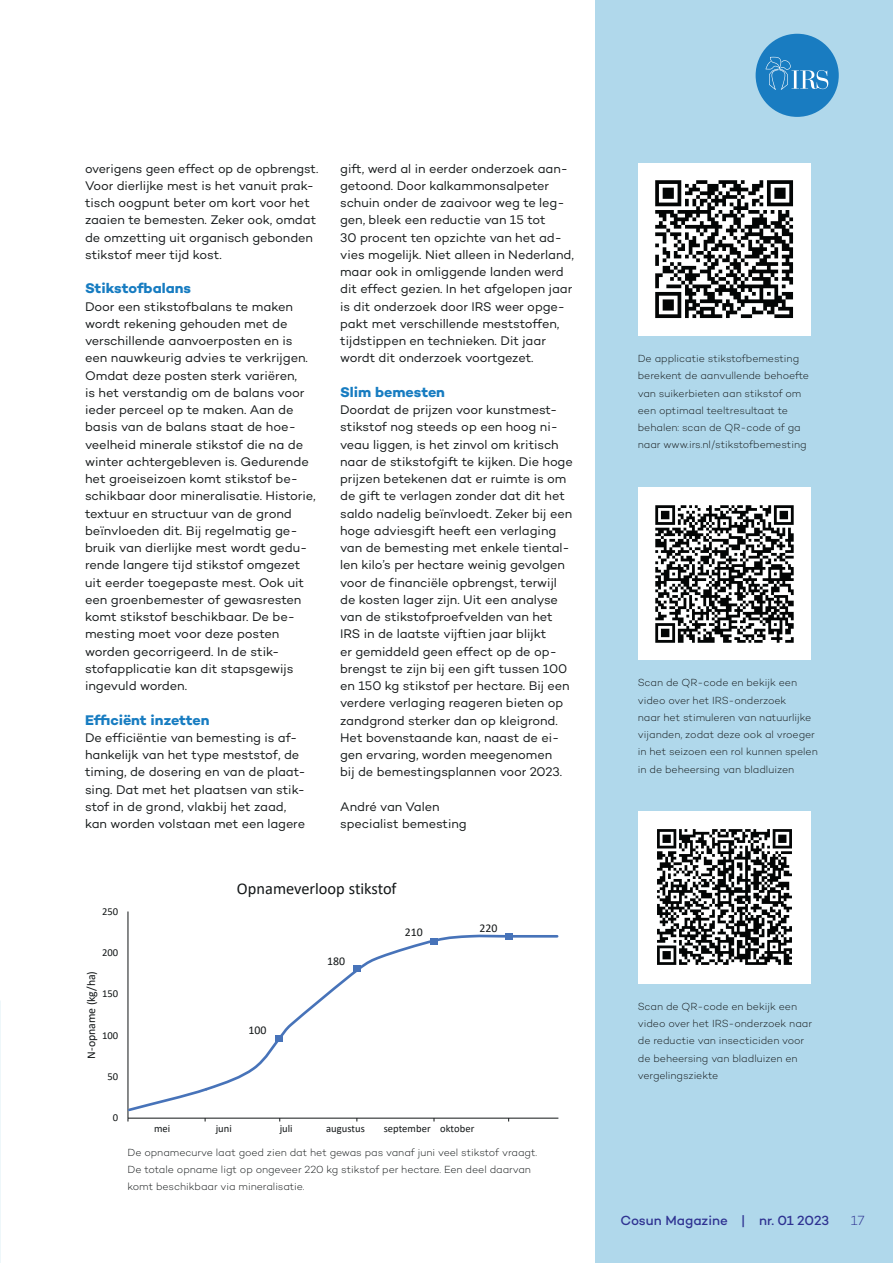
<style>
.page{position:relative;width:893px;height:1263px;background:#fff}
.page>*{position:absolute;margin:0;border:0;box-sizing:border-box;transform-origin:0 0}
.t1{font:16.35px "Calibri";letter-spacing:-.005em;color:#121617}
.t2{font:700 14.25px "Campton";letter-spacing:-.005em;color:#177cc1}
.t3{font:500 13.5px "Campton";color:#2f3392}
.t4{font:300 13.5px "Campton";color:#2f3392}
.t5{font:12.75px/17.2px "Campton";letter-spacing:-.005em;color:#121617}
.t6{font:11.85px "Calibri";color:#121617}
.t7{font:10.65px "Calibri";color:#121617}
.t8{font:300 10.5px/17.2px "Campton";letter-spacing:-.005em;color:#121617}
</style>
<div class="page">
<div style="left:595px;top:0;width:298px;height:1263px;background:#b0d8eb"></div>
<div style="left:756px;top:34px;width:83px;height:83px;background:#197cc1;border-radius:50%"></div>
<svg style="left:765px;top:57px;width:63px;height:33px"></svg>
<div style="left:638px;top:163px;width:173px;height:173px;background:#fff"></div>
<img style="left:655px;top:180px;width:139px;height:139px">
<hr style="left:128px;top:911px;width:1px;height:207px;background:#121617">
<hr style="left:128px;top:1118px;width:430px;height:1px;background:#121617">
<svg style="left:128px;top:1086px;width:82px;height:35px"></svg>
<svg style="left:203px;top:933px;width:356px;height:159px"></svg>
<div style="left:275px;top:1035px;width:7px;height:6px;background:#4773b9"></div>
<div style="left:353px;top:966px;width:7px;height:6px;background:#4773b9"></div>
<div style="left:431px;top:938px;width:7px;height:6px;background:#4773b9"></div>
<div style="left:505px;top:933px;width:7px;height:6px;background:#4773b9"></div>
<div style="left:638px;top:487px;width:173px;height:173px;background:#fff"></div>
<img style="left:655px;top:505px;width:139px;height:138px">
<div style="left:638px;top:811px;width:173px;height:172px;background:#fff"></div>
<img style="left:657px;top:829px;width:135px;height:136px">
<p class="t5" style="left:85px;top:159px;width:235px">overigens geen effect op de opbrengst.<br>Voor dierlijke mest is het vanuit prak&shy;tisch oogpunt beter om kort voor het zaaien te bemesten. Zeker ook, omdat de omzetting uit organisch gebonden stikstof meer tijd kost.</p>
<p class="t2" style="left:85px;top:279px;width:108px">Stikstofbalans</p>
<p class="t5" style="left:85px;top:297px;width:232px">Door een stikstofbalans te maken wordt rekening gehouden met de verschillende aanvoerposten en is een nauwkeurig advies te verkrijgen.<br>Omdat deze posten sterk variëren,<br>is het verstandig om de balans voor ieder perceel op te maken. Aan de basis van de balans staat de hoe&shy;veelheid minerale stikstof die na de winter achtergebleven is. Gedurende het groeiseizoen komt stikstof be&shy;schikbaar door mineralisatie. Historie, textuur en structuur van de grond beïnvloeden dit. Bij regelmatig ge&shy;bruik van dierlijke mest wordt gedu&shy;rende langere tijd stikstof omgezet uit eerder toegepaste mest. Ook uit een groenbemester of gewasresten komt stikstof beschikbaar. De be&shy;mesting moet voor deze posten worden gecorrigeerd. In de stik&shy;stofapplicatie kan dit stapsgewijs ingevuld worden.</p>
<p class="t2" style="left:85px;top:711px;width:126px">Efficiënt inzetten</p>
<p class="t5" style="left:85px;top:729px;width:222px">De efficiëntie van bemesting is af&shy;hankelijk van het type meststof, de timing, de dosering en van de plaat&shy;sing. Dat met het plaatsen van stik&shy;stof in de grond, vlakbij het zaad, kan worden volstaan met een lagere</p>
<p class="t5" style="left:340px;top:159px;width:235px">gift, werd al in eerder onderzoek aan&shy;getoond. Door kalkammonsalpeter schuin onder de zaaivoor weg te leg&shy;gen, bleek een reductie van 15 tot<br>30 procent ten opzichte van het ad&shy;vies mogelijk. Niet alleen in Nederland, maar ook in omliggende landen werd dit effect gezien. In het afgelopen jaar is dit onderzoek door IRS weer opge&shy;pakt met verschillende meststoffen, tijdstippen en technieken. Dit jaar wordt dit onderzoek voortgezet.</p>
<p class="t2" style="left:340px;top:383px;width:106px">Slim bemesten</p>
<p class="t5" style="left:340px;top:401px;width:234px">Doordat de prijzen voor kunstmest&shy;stikstof nog steeds op een hoog ni&shy;veau liggen, is het zinvol om kritisch naar de stikstofgift te kijken. Die hoge prijzen betekenen dat er ruimte is om de gift te verlagen zonder dat dit het saldo nadelig beïnvloedt. Zeker bij een hoge adviesgift heeft een verlaging van de bemesting met enkele tiental&shy;len kilo’s per hectare weinig gevolgen voor de financiële opbrengst, terwijl de kosten lager zijn. Uit een analyse van de stikstofproefvelden van het IRS in de laatste vijftien jaar blijkt<br>er gemiddeld geen effect op de op&shy;brengst te zijn bij een gift tussen 100 en 150 kg stikstof per hectare. Bij een verdere verlaging reageren bieten op zandgrond sterker dan op kleigrond.<br>Het bovenstaande kan, naast de ei&shy;gen ervaring, worden meegenomen<br>bij de bemestingsplannen voor 2023.</p>
<p class="t5" style="left:340px;top:798px;width:128px">André van Valen specialist bemesting</p>
<p class="t7" style="left:102px;top:903px;width:18px">250</p>
<p class="t7" style="left:102px;top:945px;width:18px">200</p>
<p class="t6" style="left:83px;top:1059px;width:89px;rotate:-90deg">N-opname (kg/ha)</p>
<p class="t7" style="left:102px;top:986px;width:18px">150</p>
<p class="t7" style="left:102px;top:1027px;width:18px">100</p>
<p class="t7" style="left:107px;top:1069px;width:12px">50</p>
<p class="t1" style="left:237px;top:877px;width:161px">Opnameverloop stikstof</p>
<p class="t6" style="left:327px;top:953px;width:19px">180</p>
<p class="t6" style="left:405px;top:924px;width:19px">210</p>
<p class="t6" style="left:248px;top:1022px;width:19px">100</p>
<p class="t6" style="left:480px;top:920px;width:19px">220</p>
<p class="t7" style="left:113px;top:1110px;width:7px">0</p>
<p class="t7" style="left:154px;top:1120px;width:18px">mei</p>
<p class="t7" style="left:216px;top:1120px;width:18px">juni</p>
<p class="t7" style="left:280px;top:1120px;width:15px">juli</p>
<p class="t7" style="left:326px;top:1120px;width:40px">augustus</p>
<p class="t7" style="left:384px;top:1120px;width:92px">september oktober</p>
<p class="t8" style="left:128px;top:1143px;width:411px">De opnamecurve laat goed zien dat het gewas pas vanaf juni veel stikstof vraagt.<br>De totale opname ligt op ongeveer 220 kg stikstof per hectare. Een deel daarvan komt beschikbaar via mineralisatie.</p>
<p class="t8" style="left:638px;top:350px;width:173px">De applicatie stikstofbemesting berekent de aanvullende behoefte van suikerbieten aan stikstof om een optimaal teeltresultaat te behalen: scan de QR-code of ga naar www.irs.nl/stikstofbemesting</p>
<p class="t8" style="left:638px;top:674px;width:181px">Scan de QR-code en bekijk een video over het IRS-onderzoek<br>naar het stimuleren van natuurlijke vijanden, zodat deze ook al vroeger in het seizoen een rol kunnen spelen in de beheersing van bladluizen</p>
<p class="t8" style="left:638px;top:997px;width:176px">Scan de QR-code en bekijk een video over het IRS-onderzoek naar de reductie van insecticiden voor de beheersing van bladluizen en vergelingsziekte</p>
<p class="t3" style="left:620px;top:1212px;width:210px">Cosun Magazine | nr. 01 2023</p>
<p class="t4" style="left:851px;top:1212px;width:15px">17</p>
</div>
